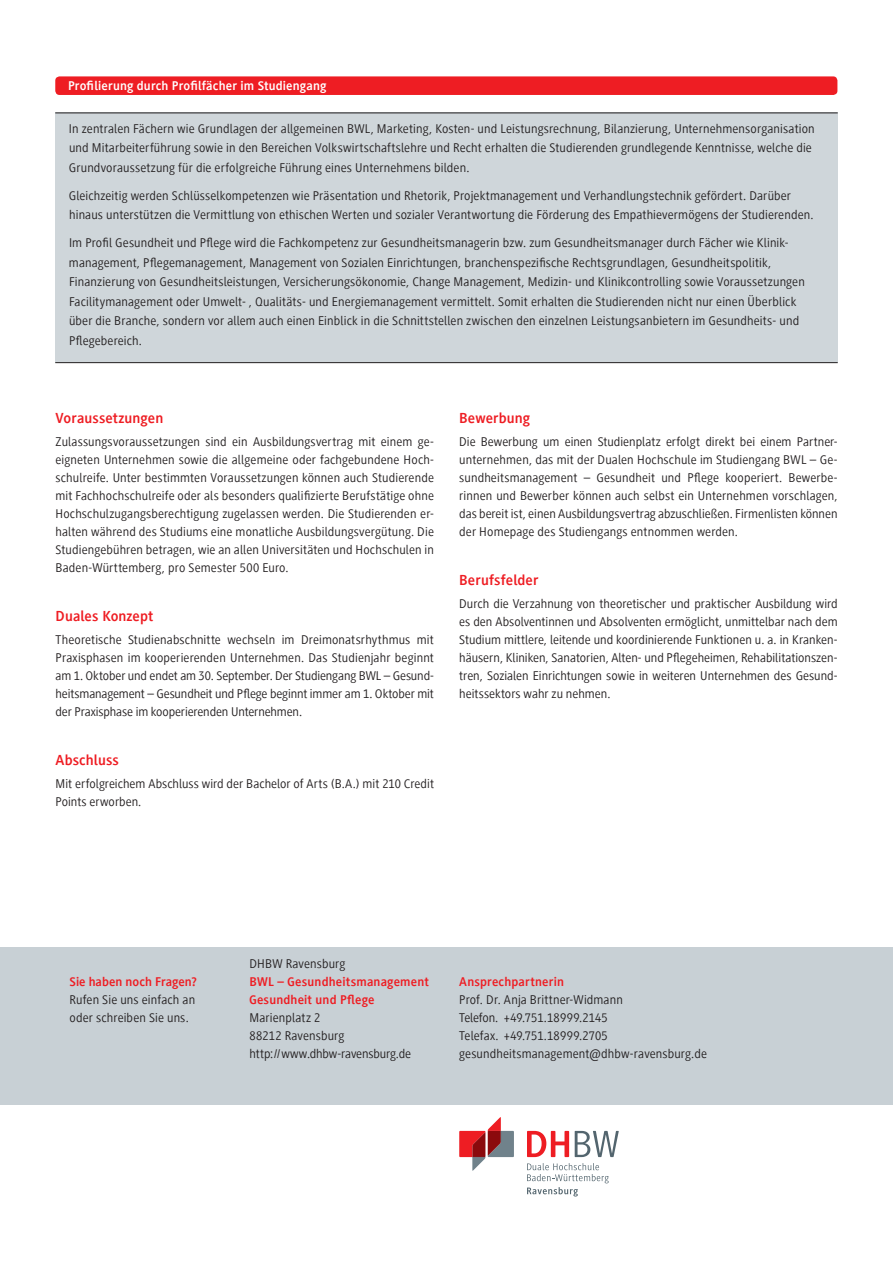
<style>
.page{position:relative;width:893px;height:1263px;background:#fff}
.page>*{position:absolute;margin:0;border:0;box-sizing:border-box;transform-origin:0 0}
.t1{font:700 15px "Generis Sans Com";letter-spacing:.005em;color:#ee1d23}
.t2{font:13.05px/18px "Generis Sans Com";letter-spacing:.01em;color:#231f20}
.t3{font:700 13.05px/18px "Generis Sans Com";letter-spacing:.01em;color:#ee1d23}
.t4{font:700 13.05px "Generis Sans Com";letter-spacing:.015em;color:#fff}
</style>
<div class="page">
<div style="left:0;top:947px;width:893px;height:157px;background:#c8d0d5"></div>
<div style="left:55px;top:113px;width:783px;height:250px;background:#cfd6da"></div>
<hr style="left:55px;top:113px;width:783px;height:1px;background:#231f20">
<hr style="left:55px;top:362px;width:783px;height:1px;background:#231f20">
<div style="left:55px;top:76px;width:782px;height:19px;background:#ee1d23;border-radius:4px"></div>
<svg style="left:459px;top:1117px;width:55px;height:54px"></svg>
<svg style="left:527px;top:1131px;width:42px;height:26px"></svg>
<svg style="left:575px;top:1131px;width:44px;height:26px"></svg>
<svg style="left:527px;top:1163px;width:82px;height:33px"></svg>
<p class="t4" style="left:68px;top:79px;width:260px">Profilierung durch Profilfächer im Studiengang</p>
<p class="t2" style="left:69px;top:119px;width:747px;line-height:19.5px">In zentralen Fächern wie Grundlagen der allgemeinen BWL, Marketing, Kosten- und Leistungsrechnung, Bilanzierung, Unternehmensorganisation und Mitarbeiterführung sowie in den Bereichen Volkswirtschaftslehre und Recht erhalten die Studierenden grundlegende Kenntnisse, welche die<br>Grundvoraussetzung für die erfolgreiche Führung eines Unternehmens bilden.</p>
<p class="t2" style="left:69px;top:186px;width:746px;line-height:19.5px">Gleichzeitig werden Schlüsselkompetenzen wie Präsentation und Rhetorik, Projektmanagement und Verhandlungstechnik gefördert. Darüber hinaus unterstützen die Vermittlung von ethischen Werten und sozialer Verantwortung die Förderung des Empathievermögens der Studierenden.</p>
<p class="t2" style="left:69px;top:233px;width:737px;line-height:19.5px">Im Profil Gesundheit und Pflege wird die Fachkompetenz zur Gesundheitsmanagerin bzw. zum Gesundheitsmanager durch Fächer wie Klinik&shy;management, Pflegemanagement, Management von Sozialen Einrichtungen, branchenspezifische Rechtsgrundlagen, Gesundheitspolitik, Finanzierung von Gesundheitsleistungen, Versicherungsökonomie, Change Management, Medizin- und Klinikcontrolling sowie Voraussetzungen Facilitymanagement oder Umwelt- , Qualitäts- und Energiemanagement vermittelt. Somit erhalten die Studierenden nicht nur einen Überblick über die Branche, sondern vor allem auch einen Einblick in die Schnittstellen zwischen den einzelnen Leistungsanbietern im Gesundheits- und Pflegebereich.</p>
<p class="t1" style="left:56px;top:410px;width:109px">Voraussetzungen</p>
<p class="t2" style="left:56px;top:433px;width:380px;text-align:justify">Zulassungsvoraussetzungen sind ein Ausbildungsvertrag mit einem ge&shy;eigneten Unternehmen sowie die allgemeine oder fachgebundene Hoch&shy;schulreife. Unter bestimmten Voraussetzungen können auch Studierende mit Fachhochschulreife oder als besonders qualifizierte Berufstätige ohne Hochschulzugangsberechtigung zugelassen werden. Die Studierenden er&shy;halten während des Studiums eine monatliche Ausbildungsvergütung. Die Studiengebühren betragen, wie an allen Universitäten und Hochschulen in Baden-Württemberg, pro Semester 500 Euro.</p>
<p class="t1" style="left:56px;top:608px;width:99px">Duales Konzept</p>
<p class="t2" style="left:56px;top:631px;width:380px;text-align:justify">Theoretische Studienabschnitte wechseln im Dreimonatsrhythmus mit Praxisphasen im kooperierenden Unternehmen. Das Studienjahr beginnt am 1. Oktober und endet am 30. September. Der Studiengang BWL – Gesund&shy;heitsmanagement – Gesundheit und Pflege beginnt immer am 1. Oktober mit der Praxisphase im kooperierenden Unternehmen.</p>
<p class="t1" style="left:56px;top:752px;width:65px">Abschluss</p>
<p class="t2" style="left:56px;top:775px;width:380px">Mit erfolgreichem Abschluss wird der Bachelor of Arts (B.A.) mit 210 Credit<br>Points erworben.</p>
<p class="t1" style="left:459px;top:410px;width:72px">Bewerbung</p>
<p class="t2" style="left:459px;top:433px;width:380px;text-align:justify">Die Bewerbung um einen Studienplatz erfolgt direkt bei einem Partner&shy;unternehmen, das mit der Dualen Hochschule im Studiengang BWL – Ge&shy;sundheitsmanagement – Gesundheit und Pflege kooperiert. Bewerbe&shy;rinnen und Bewerber können auch selbst ein Unternehmen vorschlagen, das bereit ist, einen Ausbildungsvertrag abzuschließen. Firmenlisten können der Homepage des Studiengangs entnommen werden.</p>
<p class="t1" style="left:459px;top:572px;width:81px">Berufsfelder</p>
<p class="t2" style="left:459px;top:595px;width:380px;text-align:justify">Durch die Verzahnung von theoretischer und praktischer Ausbildung wird es den Absolventinnen und Absolventen ermöglicht, unmittelbar nach dem Studium mittlere, leitende und koordinierende Funktionen u. a. in Kranken&shy;häusern, Kliniken, Sanatorien, Alten- und Pflegeheimen, Rehabilitationszen&shy;tren, Sozialen Einrichtungen sowie in weiteren Unternehmen des Gesund&shy;heitssektors wahr zu nehmen.</p>
<p class="t3" style="left:69px;top:973px;width:129px">Sie haben noch Fragen?</p>
<p class="t2" style="left:69px;top:991px;width:127px">Rufen Sie uns einfach an oder schreiben Sie uns.</p>
<p class="t2" style="left:249px;top:955px;width:97px">DHBW Ravensburg</p>
<p class="t3" style="left:249px;top:973px;width:181px">BWL – Gesundheitsmanagement<br>Gesundheit und Pflege</p>
<p class="t2" style="left:249px;top:1009px;width:163px">Marienplatz 2<br>88212 Ravensburg http://www.dhbw-ravensburg.de</p>
<p class="t3" style="left:459px;top:973px;width:106px">Ansprechpartnerin</p>
<p class="t2" style="left:459px;top:991px;width:249px">Prof. Dr. Anja Brittner-Widmann<br>Telefon. +49.751.18999.2145<br>Telefax. +49.751.18999.2705 gesundheitsmanagement@dhbw-ravensburg.de</p>
</div>
